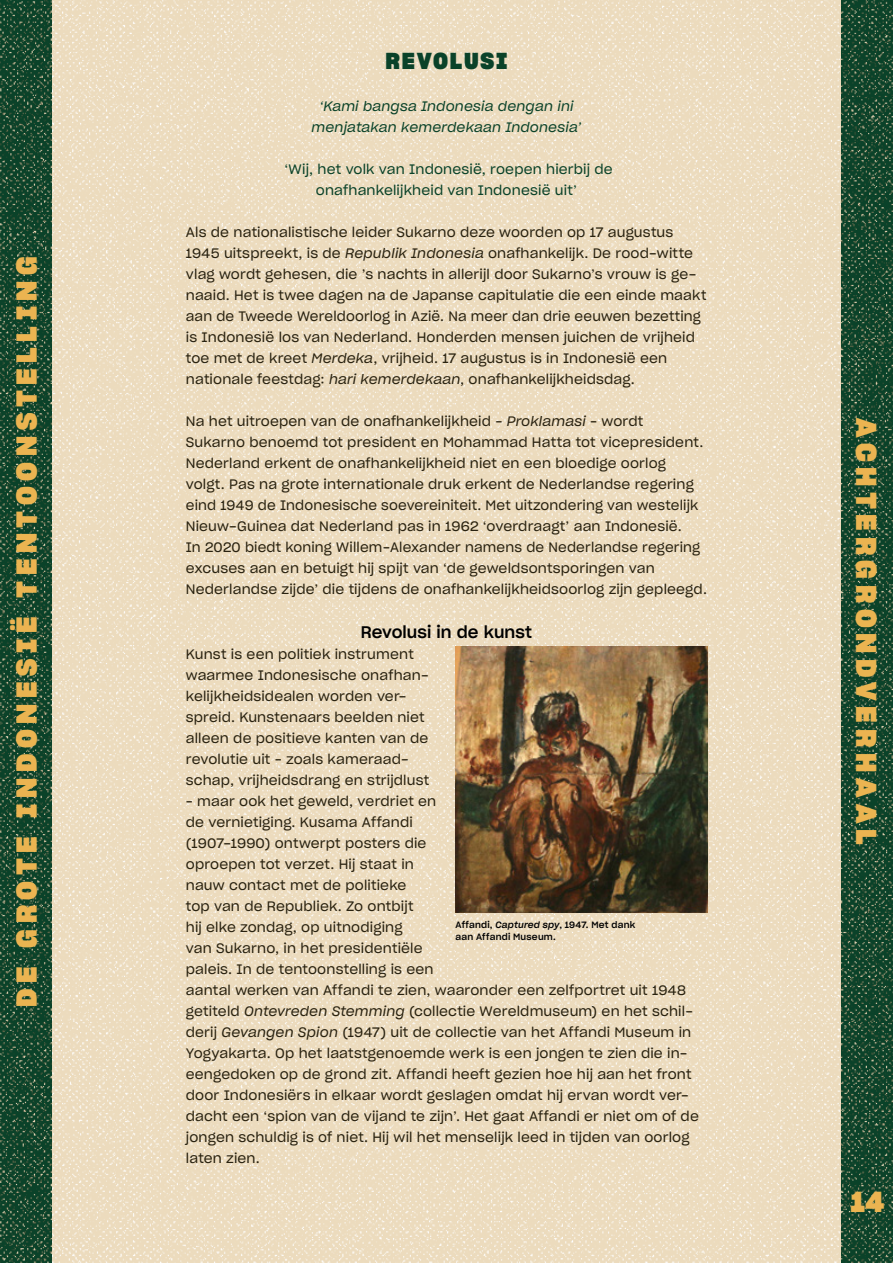
<style>
.page{position:relative;width:893px;height:1263px;background:#fff}
.page>*{position:absolute;margin:0;border:0;box-sizing:border-box;transform-origin:0 0}
.t1{font:28.2px "Sharp Grotesk Bold 20";letter-spacing:.2em;color:#ebb451}
.t2{font:22.5px "Sharp Grotesk Bold 20";letter-spacing:.08em;color:#0a4229}
.t3{font:16.5px "Sharp Grotesk Medium 20";letter-spacing:.005em;color:#000}
.t4{font:13.5px/21px "Sharp Grotesk Book 20";letter-spacing:.01em;color:#292210}
.t5{font:13.5px/21px "Sharp Grotesk Book 20";letter-spacing:.01em;color:#0a4229;text-align:center}
.t6{font:13.5px/21px "Sharp Grotesk Book Italic 20";letter-spacing:.015em;color:#0a4229;text-align:center}
.t7{font:9px/12px "Sharp Grotesk Medium 20";letter-spacing:.025em;color:#000}
.s1{font-family:"Sharp Grotesk Book Italic 20"}
.s2{font-family:"Sharp Grotesk Medium Italic 20"}
</style>
<div class="page">
<img style="left:51px;top:0;width:791px;height:1263px">
<img style="left:0;top:0;width:51px;height:1263px">
<img style="left:842px;top:0;width:51px;height:1263px">
<img style="left:455px;top:646px;width:252px;height:266px">
<h1 class="t1" style="left:5px;top:1007px;width:752px;rotate:-90deg">DE GROTE INDONESIË TENTOONSTELLING</h1>
<h2 class="t2" style="left:385px;top:44px;width:124px">REVOLUSI</h2>
<p class="t6" style="left:311px;top:95px;width:271px">‘Kami bangsa Indonesia dengan ini menjatakan kemerdekaan Indonesia’</p>
<p class="t5" style="left:284px;top:158px;width:330px">‘Wij, het volk van Indonesië, roepen hierbij de onafhankelijkheid van Indonesië uit’</p>
<p class="t4" style="left:186px;top:221px;width:522px">Als de nationalistische leider Sukarno deze woorden op 17 augustus 1945 uitspreekt, is de <span class="s1">Republik Indonesia</span> onafhankelijk. De rood-witte vlag wordt gehesen, die ’s nachts in allerijl door Sukarno’s vrouw is ge&shy;naaid. Het is twee dagen na de Japanse capitulatie die een einde maakt aan de Tweede Wereldoorlog in Azië. Na meer dan drie eeuwen bezetting is Indonesië los van Nederland. Honderden mensen juichen de vrijheid toe met de kreet <span class="s1">Merdeka</span>, vrijheid. 17 augustus is in Indonesië een nationale feestdag: <span class="s1">hari kemerdekaan</span>, onafhankelijkheidsdag.</p>
<p class="t4" style="left:186px;top:410px;width:523px">Na het uitroepen van de onafhankelijkheid – <span class="s1">Proklamasi</span> – wordt<br>Sukarno benoemd tot president en Mohammad Hatta tot vicepresident.<br>Nederland erkent de onafhankelijkheid niet en een bloedige oorlog volgt. Pas na grote internationale druk erkent de Nederlandse regering eind 1949 de Indonesische soevereiniteit. Met uitzondering van westelijk Nieuw-Guinea dat Nederland pas in 1962 ‘overdraagt’ aan Indonesië.<br>In 2020 biedt koning Willem-Alexander namens de Nederlandse regering excuses aan en betuigt hij spijt van ‘de geweldsontsporingen van Nederlandse zijde’ die tijdens de onafhankelijkheidsoorlog zijn gepleegd.</p>
<p class="t3" style="left:361px;top:618px;width:173px">Revolusi in de kunst</p>
<p class="t4" style="left:186px;top:642px;width:245px">Kunst is een politiek instrument waarmee Indonesische onafhan&shy;kelijkheidsidealen worden ver&shy;spreid. Kunstenaars beelden niet alleen de positieve kanten van de revolutie uit – zoals kameraad&shy;schap, vrijheidsdrang en strijdlust</p>
<p class="t4" style="left:186px;top:789px;width:514px">– maar ook het geweld, verdriet en<br>de vernietiging. Kusama Affandi<br>(1907-1990) ontwerpt posters die<br>oproepen tot verzet. Hij staat in<br>nauw contact met de politieke<br>top van de Republiek. Zo ontbijt<br>hij elke zondag, op uitnodiging<br>van Sukarno, in het presidentiële<br>paleis. In de tentoonstelling is een<br>aantal werken van Affandi te zien, waaronder een zelfportret uit 1948 getiteld <span class="s1">Ontevreden Stemming</span> (collectie Wereldmuseum) en het schil&shy;derij <span class="s1">Gevangen Spion</span> (1947) uit de collectie van het Affandi Museum in Yogyakarta. Op het laatstgenoemde werk is een jongen te zien die in&shy;eengedoken op de grond zit. Affandi heeft gezien hoe hij aan het front door Indonesiërs in elkaar wordt geslagen omdat hij ervan wordt ver&shy;dacht een ‘spion van de vijand te zijn’. Het gaat Affandi er niet om of de jongen schuldig is of niet. Hij wil het menselijk leed in tijden van oorlog laten zien.</p>
<p class="t7" style="left:455px;top:918px;width:181px">Affandi, <span class="s2">Captured spy</span>, 1947. Met dank aan Affandi Museum.</p>
<h1 class="t1" style="left:888px;top:418px;width:428px;rotate:90deg">ACHTERGRONDVERHAAL</h1>
<h1 class="t1" style="left:850px;top:1180px;width:35px">14</h1>
</div>
